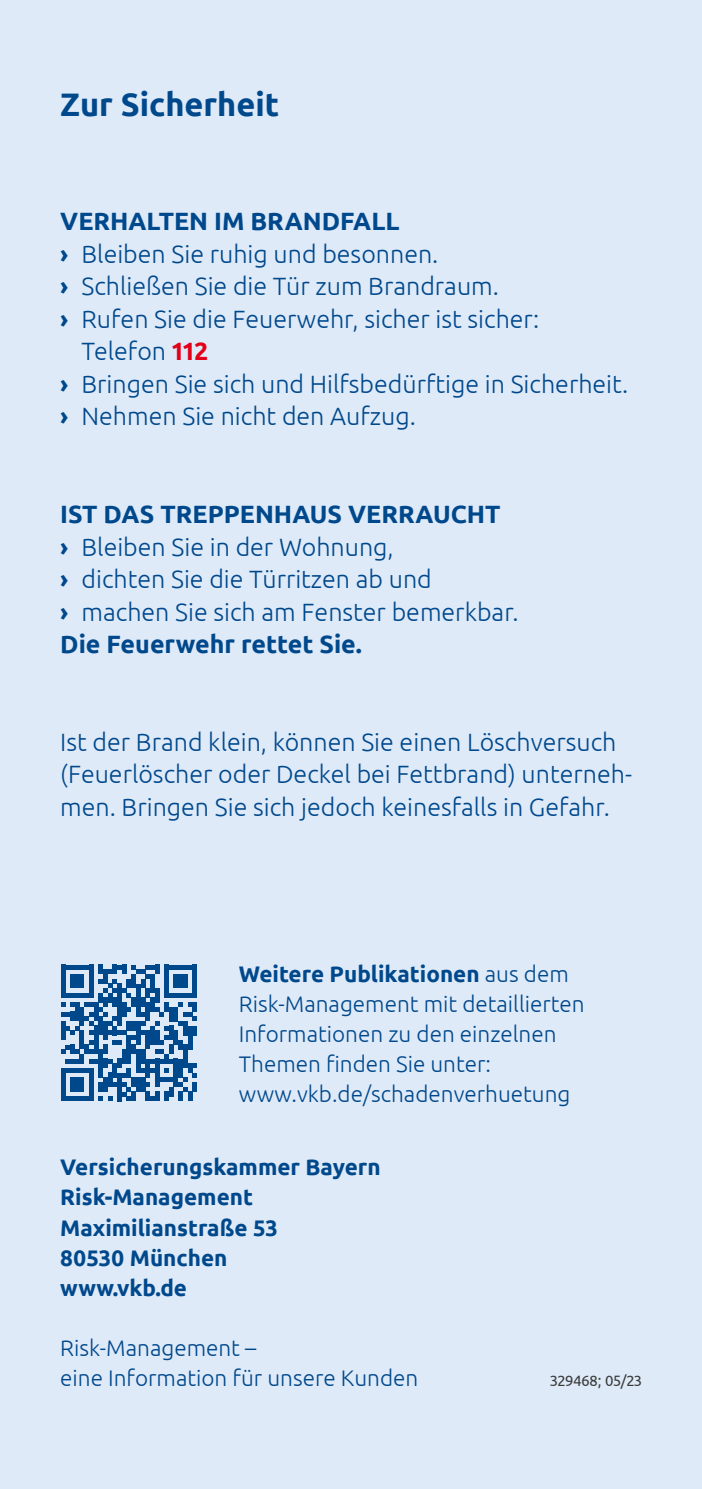
<style>
.page{position:relative;width:702px;height:1489px;background:#fff}
.page>*{position:absolute;margin:0;border:0;box-sizing:border-box;transform-origin:0 0}
.t1{font:700 32.5px "Ubuntu";color:#00488c}
.t2{font:300 25px/32.5px "Ubuntu";color:#00488c}
.t3{font:700 25px "Ubuntu";color:#00488c}
.t4{font:300 22.5px/30.2px "Ubuntu";color:#00488c}
.t5{font:700 22.5px/30.2px "Ubuntu";color:#00488c}
.t6{font:15px "Ubuntu";color:#3b3b3a}
.s1{font-weight:700}
.s2{font-weight:700;color:#e30018}
</style>
<div class="page">
<div style="left:0;top:0;width:702px;height:1488px;background:#deeaf8"></div>
<svg style="left:61px;top:964px;width:136px;height:137px"></svg>
<div style="left:192px;top:1082px;width:5px;height:9px;background:#00488c"></div>
<h1 class="t1" style="left:60px;top:84px;width:220px">Zur Sicherheit</h1>
<p class="t3" style="left:60px;top:206px;width:341px">VERHALTEN IM BRANDFALL</p>
<p class="t2" style="left:60px;top:237px;width:379px"><span class="s1">›</span> Bleiben Sie ruhig und besonnen.</p>
<p class="t2" style="left:60px;top:269px;width:440px"><span class="s1">›</span> Schließen Sie die Tür zum Brandraum.</p>
<p class="t2" style="left:60px;top:302px;width:480px"><span class="s1">›</span> Rufen Sie die Feuerwehr, sicher ist sicher:</p>
<p class="t2" style="left:81px;top:334px;width:128px">Telefon <span class="s2">112</span></p>
<p class="t2" style="left:60px;top:367px;width:569px"><span class="s1">›</span> Bringen Sie sich und Hilfsbedürftige in Sicherheit.</p>
<p class="t2" style="left:60px;top:399px;width:357px"><span class="s1">›</span> Nehmen Sie nicht den Aufzug.</p>
<p class="t2" style="left:60px;top:497px;width:460px"><span class="s1">IST DAS TREPPENHAUS VERRAUCHT<br>›</span> Bleiben Sie in der Wohnung,<br><span class="s1">›</span> dichten Sie die Türritzen ab und<br><span class="s1">›</span> machen Sie sich am Fenster bemerkbar.<br><span class="s1">Die Feuerwehr rettet Sie.</span></p>
<p class="t2" style="left:60px;top:724px;width:573px">Ist der Brand klein, können Sie einen Löschversuch (Feuerlöscher oder Deckel bei Fettbrand) unterneh&shy;men. Bringen Sie sich jedoch keinesfalls in Gefahr.</p>
<p class="t4" style="left:239px;top:958px;width:347px"><span class="s1">Weitere Publikationen</span> aus dem<br>Risk-Management mit detaillierten<br>Informationen zu den einzelnen<br>Themen finden Sie unter: www.vkb.de/schadenverhuetung</p>
<p class="t5" style="left:60px;top:1151px;width:322px">Versicherungskammer Bayern<br>Risk-Management<br>Maximilianstraße 53<br>80530 München<br>www.vkb.de</p>
<p class="t4" style="left:60px;top:1332px;width:359px">Risk-Management –<br>eine Information für unsere Kunden</p>
<p class="t6" style="left:550px;top:1371px;width:93px">329468; 05/23</p>
</div>
